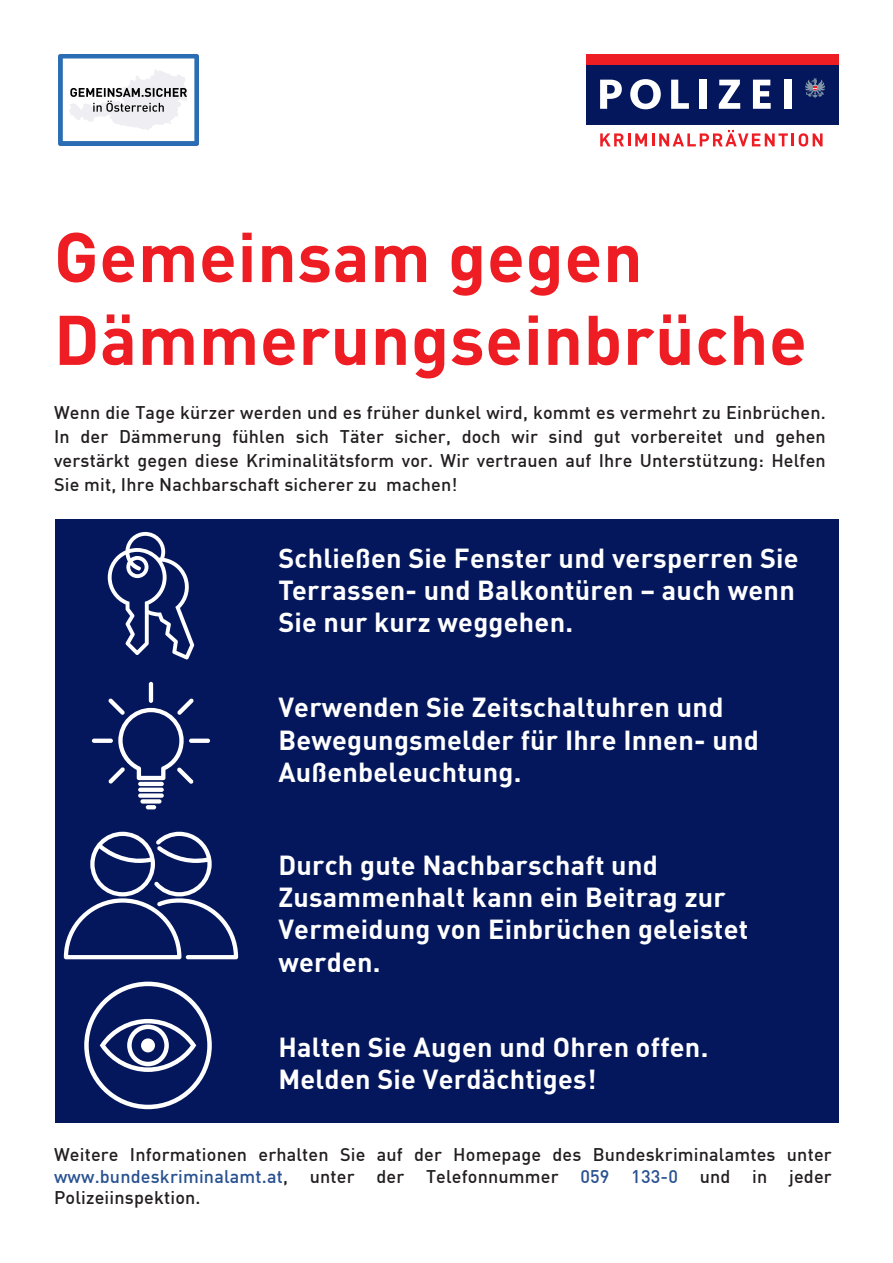
<style>
.page{position:relative;width:893px;height:1263px;background:#fff}
.page>*{position:absolute;margin:0;border:0;box-sizing:border-box;transform-origin:0 0}
.t1{font:700 69px/82.8px "DIN";letter-spacing:.01em;color:#ee1d23}
.t2{font:700 27px/32.4px "DIN";letter-spacing:.01em;color:#fff}
.t3{font:500 18px/24px "DIN";letter-spacing:.01em;color:#231f20;text-align:justify}
.s1{color:#285191}
</style>
<div class="page">
<div style="left:55px;top:519px;width:783px;height:604px;background:#04175c"></div>
<svg style="left:108px;top:532px;width:86px;height:127px"></svg>
<hr style="left:138px;top:782px;width:26px;height:4px;background:#fff;border-radius:2px">
<svg style="left:138px;top:788px;width:26px;height:4px"></svg>
<svg style="left:140px;top:799px;width:22px;height:4px"></svg>
<svg style="left:146px;top:805px;width:10px;height:4px"></svg>
<div style="left:138px;top:793px;width:26px;height:5px;background:#fff;border-radius:2px"></div>
<hr style="left:149px;top:682px;width:4px;height:21px;background:#fff;border-radius:2px">
<svg style="left:92px;top:739px;width:21px;height:4px"></svg>
<svg style="left:189px;top:739px;width:21px;height:4px"></svg>
<svg style="left:108px;top:698px;width:86px;height:86px"></svg>
<svg style="left:64px;top:832px;width:174px;height:127px"></svg>
<svg style="left:84px;top:982px;width:128px;height:127px"></svg>
<div style="left:141px;top:1038px;width:14px;height:14px;background:#fff;border-radius:50%"></div>
<div style="left:586px;top:64px;width:252px;height:61px;background:#04175c"></div>
<svg style="left:600px;top:80px;width:22px;height:29px"></svg>
<svg style="left:630px;top:79px;width:31px;height:30px"></svg>
<svg style="left:671px;top:80px;width:18px;height:29px"></svg>
<div style="left:699px;top:80px;width:7px;height:29px;background:#fff"></div>
<svg style="left:719px;top:80px;width:21px;height:29px"></svg>
<svg style="left:753px;top:80px;width:18px;height:29px"></svg>
<div style="left:784px;top:80px;width:8px;height:29px;background:#fff"></div>
<svg style="left:805px;top:78px;width:20px;height:20px"></svg>
<div style="left:586px;top:54px;width:252px;height:11px;background:#ee1d23"></div>
<svg style="left:600px;top:130px;width:222px;height:17px"></svg>
<img style="left:59px;top:54px;width:139px;height:92px">
<p class="t1" style="left:54px;top:213px;width:754px">Gemeinsam gegen<br>Dämmerungseinbrüche</p>
<p class="t3" style="left:54px;top:400px;width:773px">Wenn die Tage kürzer werden und es früher dunkel wird, kommt es vermehrt zu Einbrüchen.<br>In der Dämmerung fühlen sich Täter sicher, doch wir sind gut vorbereitet und gehen verstärkt gegen diese Kriminalitätsform vor. Wir vertrauen auf Ihre Unterstützung: Helfen Sie mit, Ihre Nachbarschaft sicherer zu machen!</p>
<p class="t2" style="left:278px;top:540px;width:522px">Schließen Sie Fenster und versperren Sie<br>Terrassen- und Balkontüren – auch wenn<br>Sie nur kurz weggehen.</p>
<p class="t2" style="left:278px;top:690px;width:482px">Verwenden Sie Zeitschaltuhren und<br>Bewegungsmelder für Ihre Innen- und<br>Außenbeleuchtung.</p>
<p class="t2" style="left:278px;top:847px;width:471px">Durch gute Nachbarschaft und<br>Zusammenhalt kann ein Beitrag zur<br>Vermeidung von Einbrüchen geleistet werden.</p>
<p class="t2" style="left:278px;top:1029px;width:432px">Halten Sie Augen und Ohren offen.<br>Melden Sie Verdächtiges!</p>
<p class="t3" style="left:54px;top:1143px;width:779px;line-height:21.6px">Weitere Informationen erhalten Sie auf der Homepage des Bundeskriminalamtes unter <span class="s1">www.bundeskriminalamt.at</span>, unter der Telefonnummer <span class="s1">059 133-0</span> und in jeder Polizeiinspektion.</p>
</div>
